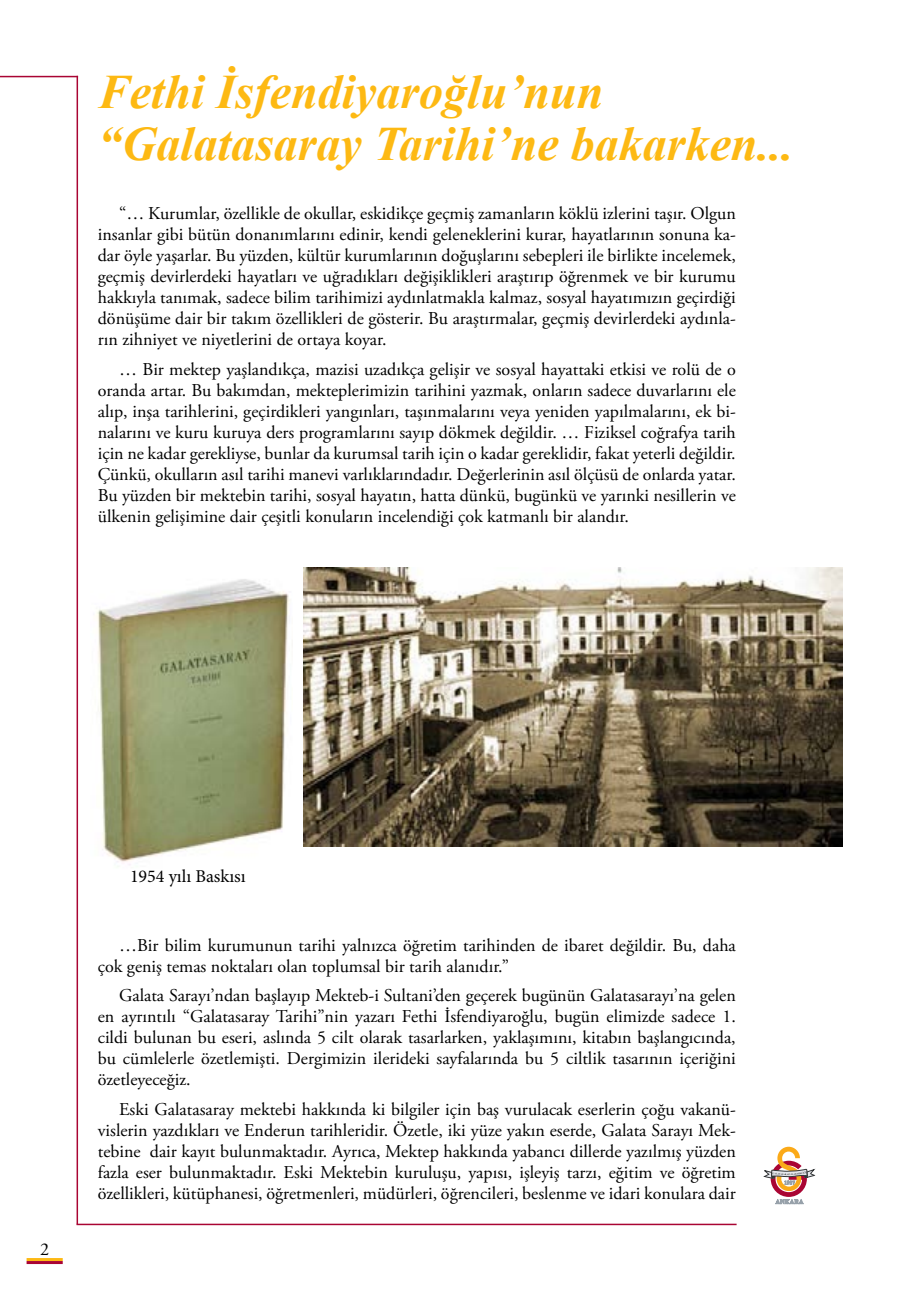
<style>
.page{position:relative;width:906px;height:1289px;background:#fff}
.page>*{position:absolute;margin:0;border:0;box-sizing:border-box;transform-origin:0 0}
.t1{font:italic 700 48px/51.8px "Times New Roman";color:#fdb913}
.t2{font:18px/21px "Adobe Garamond Pro";color:#000;text-align:justify}
.t3{font:18px "Minion Pro";color:#000}
</style>
<div class="page">
<svg style="left:763px;top:1146px;width:52px;height:59px"></svg>
<hr style="left:27px;top:1257px;width:36px;height:3px;background:#fdb913">
<hr style="left:27px;top:1260px;width:36px;height:3px;background:#a90533">
<hr style="left:77px;top:1223px;width:659px;height:2px;background:#a90533">
<hr style="left:0;top:76px;width:78px;height:1px;background:#a90533">
<hr style="left:77px;top:76px;width:1px;height:1148px;background:#a90533">
<img style="left:96px;top:579px;width:194px;height:286px">
<img style="left:303px;top:568px;width:539px;height:278px">
<h1 class="t1" style="left:98px;top:65px;width:697px">Fethi İsfendiyaroğlu’nun “Galatasaray Tarihi’ne bakarken...</h1>
<p class="t2" style="left:98px;top:204px;width:639px;text-indent:21px">“… Kurumlar, özellikle de okullar, eskidikçe geçmiş zamanların köklü izlerini taşır. Olgun insanlar gibi bütün donanımlarını edinir, kendi geleneklerini kurar, hayatlarının sonuna ka&shy;dar öyle yaşarlar. Bu yüzden, kültür kurumlarının doğuşlarını sebepleri ile birlikte incelemek, geçmiş devirlerdeki hayatları ve uğradıkları değişiklikleri araştırıp öğrenmek ve bir kurumu hakkıyla tanımak, sadece bilim tarihimizi aydınlatmakla kalmaz, sosyal hayatımızın geçirdiği dönüşüme dair bir takım özellikleri de gösterir. Bu araştırmalar, geçmiş devirlerdeki aydınla&shy;rın zihniyet ve niyetlerini de ortaya koyar.</p>
<p class="t2" style="left:98px;top:359px;width:639px;text-indent:21px">… Bir mektep yaşlandıkça, mazisi uzadıkça gelişir ve sosyal hayattaki etkisi ve rolü de o oranda artar. Bu bakımdan, mekteplerimizin tarihini yazmak, onların sadece duvarlarını ele alıp, inşa tarihlerini, geçirdikleri yangınları, taşınmalarını veya yeniden yapılmalarını, ek bi&shy;nalarını ve kuru kuruya ders programlarını sayıp dökmek değildir. … Fiziksel coğrafya tarih için ne kadar gerekliyse, bunlar da kurumsal tarih için o kadar gereklidir, fakat yeterli değildir.<br>Çünkü, okulların asıl tarihi manevi varlıklarındadır. Değerlerinin asıl ölçüsü de onlarda yatar.<br>Bu yüzden bir mektebin tarihi, sosyal hayatın, hatta dünkü, bugünkü ve yarınki nesillerin ve ülkenin gelişimine dair çeşitli konuların incelendiği çok katmanlı bir alandır.</p>
<p class="t2" style="left:40px;top:1239px;width:11px">2</p>
<p class="t3" style="left:130px;top:864px;width:117px">1954 yılı Baskısı</p>
<p class="t2" style="left:98px;top:935px;width:639px;text-indent:21px">…Bir bilim kurumunun tarihi yalnızca öğretim tarihinden de ibaret değildir. Bu, daha çok geniş temas noktaları olan toplumsal bir tarih alanıdır.”</p>
<p class="t2" style="left:98px;top:985px;width:639px;text-indent:21px">Galata Sarayı’ndan başlayıp Mekteb-i Sultani’den geçerek bugünün Galatasarayı’na gelen en ayrıntılı “Galatasaray Tarihi”nin yazarı Fethi İsfendiyaroğlu, bugün elimizde sadece 1. cildi bulunan bu eseri, aslında 5 cilt olarak tasarlarken, yaklaşımını, kitabın başlangıcında, bu cümlelerle özetlemişti. Dergimizin ilerideki sayfalarında bu 5 ciltlik tasarının içeriğini özetleyeceğiz.</p>
<p class="t2" style="left:98px;top:1099px;width:639px;text-indent:21px">Eski Galatasaray mektebi hakkında ki bilgiler için baş vurulacak eserlerin çoğu vakanü&shy;vislerin yazdıkları ve Enderun tarihleridir. Özetle, iki yüze yakın eserde, Galata Sarayı Mek&shy;tebine dair kayıt bulunmaktadır. Ayrıca, Mektep hakkında yabancı dillerde yazılmış yüzden fazla eser bulunmaktadır. Eski Mektebin kuruluşu, yapısı, işleyiş tarzı, eğitim ve öğretim özellikleri, kütüphanesi, öğretmenleri, müdürleri, öğrencileri, beslenme ve idari konulara dair</p>
</div>
